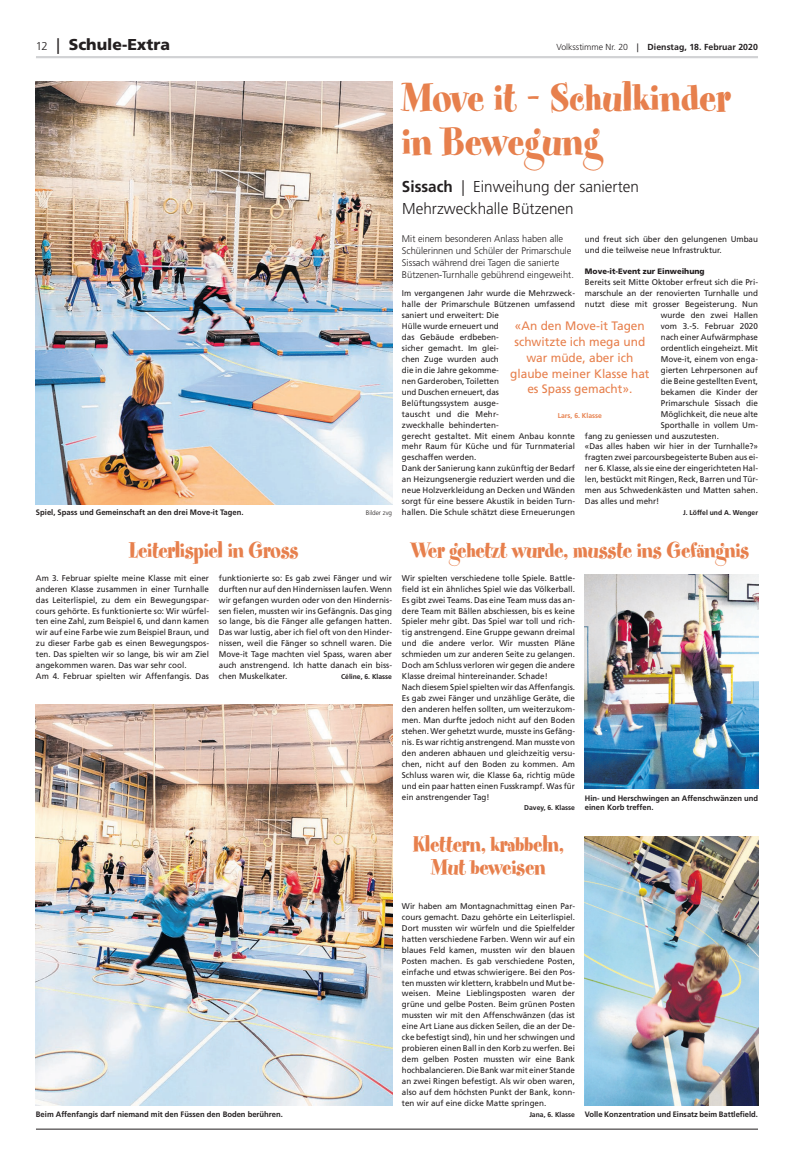
<style>
.page{position:relative;width:794px;height:1166px;background:#fff}
.page>*{position:absolute;margin:0;border:0;box-sizing:border-box;transform-origin:0 0}
.t1{font:44.62px/43.8px "Spumoni LP";color:#e7804d}
.t2{font:24.5px/22.8px "Spumoni LP";letter-spacing:-.015em;color:#e7804d;text-align:center}
.t3{font:300 15.75px/21.9px "Frutiger LT Std";color:#231f20}
.t4{font:900 15.75px "Frutiger LT Std";color:#231f20}
.t5{font:12.25px/15.8px "Frutiger LT Std";color:#e7804d;text-align:center}
.t6{font:300 9.62px/12.2px "Frutiger LT Std";color:#231f20}
.t7{font:700 8.75px "Frutiger LT Std";letter-spacing:.005em;color:#231f20}
.t8{font:8.31px/10.9px "Frutiger LT Std";color:#231f20}
.t9{font:8.31px "Frutiger LT Std";color:#231f20;scale:.96 1}
.t10{font:700 7.88px/9.6px "Frutiger LT Std";color:#231f20}
.t11{font:700 7.88px "Frutiger LT Std";color:#231f20;scale:.96 1}
.t12{font:900 7.88px "Frutiger LT Std";color:#231f20}
.t13{font:700 7px "Frutiger LT Std";color:#231f20}
.t14{font:700 7px "Frutiger LT Std";color:#e7804d}
.t15{font:300 6.56px "Frutiger LT Std";color:#231f20}
.s1{font-weight:300;font-size:11.38px}
.s2{font-weight:400}
.s3{font-weight:300}
.s4{font-weight:700}
</style>
<div class="page">
<hr style="left:36px;top:1129px;width:722px;height:1px;background:#231f20">
<hr style="left:36px;top:56px;width:722px;height:2px;background:#d1d2d4">
<img style="left:36px;top:82px;width:356px;height:422px">
<img style="left:36px;top:704px;width:356px;height:402px">
<img style="left:585px;top:574px;width:173px;height:214px">
<img style="left:585px;top:837px;width:173px;height:269px">
<h3 class="t4" style="left:36px;top:35px;width:136px"><span class="s1">12</span> <span class="s2">|</span> Schule-Extra</h3>
<p class="t7" style="left:556px;top:41px;width:203px"><span class="s3">Volksstimme Nr. 20</span> <span class="s2">|</span> Dienstag, 18. Februar 2020</p>
<h1 class="t1" style="left:402px;top:79px;width:330px">Move it – Schulkinder in Bewegung</h1>
<p class="t10" style="left:36px;top:507px;width:209px">Spiel, Spass und Gemeinschaft an den drei Move-it Tagen.</p>
<p class="t15" style="left:366px;top:509px;width:28px">Bilder zvg</p>
<h2 class="t2" style="left:129px;top:540px;width:171px">Leiterlispiel in Gross</h2>
<p class="t8" style="left:36px;top:572px;width:175px">Am 3. Februar spielte meine Klasse mit einer anderen Klasse zusammen in einer Turnhalle das Leiterlispiel, zu dem ein Bewegungspar&shy;cours gehörte. Es funktionierte so: Wir würfel&shy;ten eine Zahl, zum Beispiel 6, und dann kamen wir auf eine Farbe wie zum Beispiel Braun, und zu dieser Farbe gab es einen Bewegungspos&shy;ten. Das spielten wir so lange, bis wir am Ziel angekommen waren. Das war sehr cool.<br>Am 4. Februar spielten wir Affenfangis. Das</p>
<p class="t8" style="left:219px;top:572px;width:175px;text-align:justify">funktionierte so: Es gab zwei Fänger und wir durften nur auf den Hindernissen laufen. Wenn wir gefangen wurden oder von den Hindernis&shy;sen fielen, mussten wir ins Gefängnis. Das ging so lange, bis die Fänger alle gefangen hatten.<br>Das war lustig, aber ich fiel oft von den Hinder&shy;nissen, weil die Fänger so schnell waren. Die Move-it Tage machten viel Spass, waren aber auch anstrengend. Ich hatte danach ein biss&shy;chen Muskelkater.</p>
<p class="t13" style="left:341px;top:673px;width:52px">Céline, 6. Klasse</p>
<p class="t10" style="left:36px;top:1109px;width:248px">Beim Affenfangis darf niemand mit den Füssen den Boden berühren.</p>
<h3 class="t3" style="left:402px;top:176px;width:238px"><span class="s4">Sissach</span> | Einweihung der sanierten<br>Mehrzweckhalle Bützenen</h3>
<p class="t6" style="left:402px;top:232px;width:173px">Mit einem besonderen Anlass haben alle Schülerinnen und Schüler der Primarschule Sissach während drei Tagen die sanierte Bützenen-Turnhalle gebührend eingeweiht.</p>
<p class="t8" style="left:402px;top:288px;width:175px">Im vergangenen Jahr wurde die Mehrzweck&shy;halle der Primarschule Bützenen umfassend saniert und erweitert: Die<br>Hülle wurde erneuert und<br>das Gebäude erdbeben-<br>sicher gemacht. Im glei-<br>chen Zuge wurden auch<br>die in die Jahre gekomme-<br>nen Garderoben, Toiletten<br>und Duschen erneuert, das<br>Belüftungssystem ausge-<br>tauscht und die Mehr-<br>zweckhalle behinderten-<br>gerecht gestaltet. Mit einem Anbau konnte mehr Raum für Küche und für Turnmaterial geschaffen werden.<br>Dank der Sanierung kann zukünftig der Bedarf an Heizungsenergie reduziert werden und die neue Holzverkleidung an Decken und Wänden sorgt für eine bessere Akustik in beiden Turn&shy;hallen. Die Schule schätzt diese Erneuerungen</p>
<p class="t8" style="left:585px;top:233px;width:175px">und freut sich über den gelungenen Umbau und die teilweise neue Infrastruktur.</p>
<p class="t12" style="left:585px;top:267px;width:121px">Move-it-Event zur Einweihung</p>
<p class="t8" style="left:585px;top:277px;width:175px">Bereits seit Mitte Oktober erfreut sich die Pri-</p>
<p class="t8" style="left:585px;top:288px;width:175px">marschule an der renovierten Turnhalle und</p>
<p class="t8" style="left:585px;top:299px;width:174px">nutzt diese mit grosser Begeisterung. Nun</p>
<p class="t8" style="left:661px;top:310px;width:99px">wurde den zwei Hallen</p>
<p class="t8" style="left:661px;top:321px;width:99px">vom 3.-5. Februar 2020</p>
<p class="t8" style="left:661px;top:332px;width:99px">nach einer Aufwärmphase</p>
<p class="t8" style="left:661px;top:343px;width:99px">ordentlich eingeheizt. Mit</p>
<p class="t8" style="left:661px;top:354px;width:99px">Move-it, einem von enga-</p>
<p class="t8" style="left:661px;top:364px;width:99px">gierten Lehrpersonen auf</p>
<p class="t8" style="left:661px;top:375px;width:99px">die Beine gestellten Event,</p>
<p class="t8" style="left:661px;top:386px;width:99px">bekamen die Kinder der</p>
<p class="t8" style="left:661px;top:397px;width:99px">Primarschule Sissach die</p>
<p class="t8" style="left:661px;top:408px;width:99px">Möglichkeit, die neue alte</p>
<p class="t8" style="left:661px;top:419px;width:99px">Sporthalle in vollem Um-</p>
<p class="t8" style="left:585px;top:430px;width:135px">fang zu geniessen und auszutesten.</p>
<p class="t8" style="left:585px;top:441px;width:175px">«Das alles haben wir hier in der Turnhalle?»</p>
<p class="t8" style="left:585px;top:452px;width:175px">fragten zwei parcoursbegeisterte Buben aus ei-</p>
<p class="t9" style="left:585px;top:463px;width:182px">ner 6. Klasse, als sie eine der eingerichteten Hal-</p>
<p class="t8" style="left:585px;top:474px;width:175px">len, bestückt mit Ringen, Reck, Barren und Tür-</p>
<p class="t8" style="left:585px;top:485px;width:174px">men aus Schwedenkästen und Matten sahen.</p>
<p class="t8" style="left:585px;top:496px;width:76px">Das alles und mehr!</p>
<p class="t13" style="left:683px;top:508px;width:76px">J. Löffel und A. Wenger</p>
<h3 class="t5" style="left:510px;top:318px;width:141px">«An den Move-it Tagen schwitzte ich mega und war müde, aber ich glaube meiner Klasse hat es Spass gemacht».</h3>
<p class="t14" style="left:558px;top:411px;width:46px">Lars, 6. Klasse</p>
<h2 class="t2" style="left:410px;top:540px;width:340px">Wer gehetzt wurde, musste ins Gefängnis</h2>
<p class="t8" style="left:402px;top:572px;width:175px">Wir spielten verschiedene tolle Spiele. Battle&shy;field ist ein ähnliches Spiel wie das Völkerball.<br>Es gibt zwei Teams. Das eine Team muss das an&shy;dere Team mit Bällen abschiessen, bis es keine Spieler mehr gibt. Das Spiel war toll und rich&shy;tig anstrengend. Eine Gruppe gewann dreimal und die andere verlor. Wir mussten Pläne schmieden um zur anderen Seite zu gelangen.<br>Doch am Schluss verloren wir gegen die andere Klasse dreimal hintereinander. Schade!<br>Nach diesem Spiel spielten wir das Affenfangis.<br>Es gab zwei Fänger und unzählige Geräte, die den anderen helfen sollten, um weiterzukom&shy;men. Man durfte jedoch nicht auf den Boden stehen. Wer gehetzt wurde, musste ins Gefäng&shy;nis. Es war richtig anstrengend. Man musste von den anderen abhauen und gleichzeitig versu&shy;chen, nicht auf den Boden zu kommen. Am Schluss waren wir, die Klasse 6a, richtig müde und ein paar hatten einen Fusskrampf. Was für ein anstrengender Tag!</p>
<p class="t13" style="left:524px;top:804px;width:52px">Davey, 6. Klasse</p>
<h2 class="t2" style="left:413px;top:835px;width:153px">Klettern, krabbeln,<br>Mut beweisen</h2>
<p class="t8" style="left:402px;top:900px;width:175px;text-align:justify">Wir haben am Montagnachmittag einen Par&shy;cours gemacht. Dazu gehörte ein Leiterlispiel.<br>Dort mussten wir würfeln und die Spielfelder hatten verschiedene Farben. Wenn wir auf ein blaues Feld kamen, mussten wir den blauen Posten machen. Es gab verschiedene Posten, einfache und etwas schwierigere. Bei den Pos&shy;ten mussten wir klettern, krabbeln und Mut be&shy;weisen. Meine Lieblingsposten waren der grüne und gelbe Posten. Beim grünen Posten mussten wir mit den Affenschwänzen (das ist eine Art Liane aus dicken Seilen, die an der De&shy;cke befestigt sind), hin und her schwingen und probieren einen Ball in den Korb zu werfen. Bei dem gelben Posten mussten wir eine Bank hochbalancieren. Die Bank war mit einer Stande an zwei Ringen befestigt. Als wir oben waren, also auf dem höchsten Punkt der Bank, konn&shy;ten wir auf eine dicke Matte springen.</p>
<p class="t13" style="left:529px;top:1110px;width:47px">Jana, 6. Klasse</p>
<p class="t10" style="left:585px;top:793px;width:175px">Hin- und Herschwingen an Affenschwänzen und einen Korb treffen.</p>
<p class="t11" style="left:585px;top:1109px;width:182px">Volle Konzentration und Einsatz beim Battlefield.</p>
</div>
